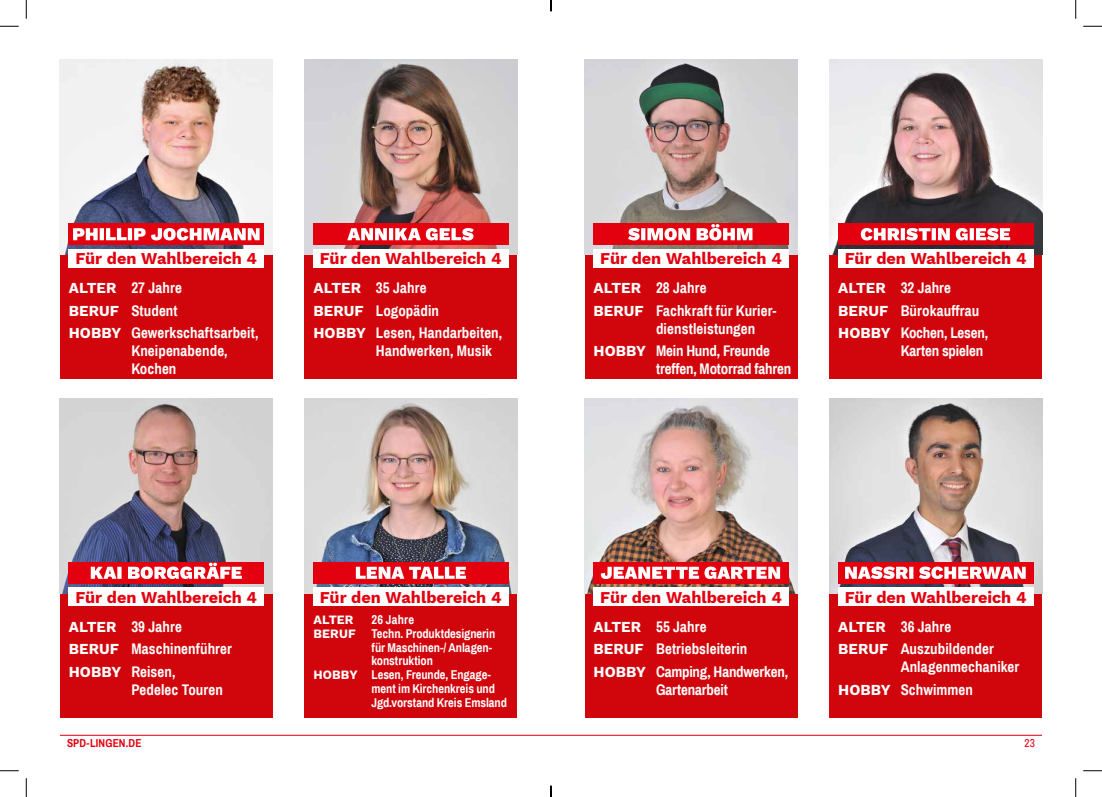
<style>
.page{position:relative;width:1102px;height:797px;background:#fff}
.page>*{position:absolute;margin:0;border:0;box-sizing:border-box;transform-origin:0 0}
.t1{font:700 16.25px "Work Sans";color:#e3000f}
.t2{font:700 15px/22.5px "Archivo Narrow";letter-spacing:.005em;color:#fff}
.t3{font:700 12.5px "Archivo Narrow";letter-spacing:-.005em;color:#fff}
.t4{font:700 12.5px "Work Sans";letter-spacing:.015em;color:#fff}
.t5{font:700 11.25px "Archivo Narrow";letter-spacing:.01em;color:#e3000f}
.t6{font:11.25px "Archivo Narrow";color:#e3000f}
.s1{font-family:"Work Sans"}
</style>
<div class="page">
<div style="left:60px;top:593px;width:213px;height:124px;background:#d1050c"></div>
<div style="left:304px;top:593px;width:213px;height:124px;background:#d1050c"></div>
<div style="left:584px;top:593px;width:213px;height:124px;background:#d1050c"></div>
<div style="left:584px;top:255px;width:213px;height:124px;background:#d1050c"></div>
<div style="left:829px;top:255px;width:212px;height:124px;background:#d1050c"></div>
<div style="left:829px;top:593px;width:212px;height:124px;background:#d1050c"></div>
<div style="left:304px;top:255px;width:213px;height:124px;background:#d1050c"></div>
<hr style="left:60px;top:734px;width:981px;height:1px;background:#e3000f">
<div style="left:60px;top:255px;width:213px;height:124px;background:#d1050c"></div>
<img style="left:60px;top:398px;width:213px;height:195px">
<div style="left:69px;top:562px;width:195px;height:21px;background:#e3000f"></div>
<svg style="left:91px;top:562px;width:151px;height:17px"></svg>
<div style="left:69px;top:587px;width:195px;height:19px;background:#fff"></div>
<img style="left:304px;top:398px;width:213px;height:195px">
<div style="left:313px;top:562px;width:195px;height:21px;background:#e3000f"></div>
<svg style="left:356px;top:566px;width:110px;height:13px"></svg>
<div style="left:313px;top:587px;width:195px;height:19px;background:#fff"></div>
<img style="left:60px;top:60px;width:213px;height:195px">
<div style="left:69px;top:223px;width:195px;height:22px;background:#e3000f"></div>
<svg style="left:73px;top:228px;width:186px;height:12px"></svg>
<div style="left:69px;top:249px;width:195px;height:19px;background:#fff"></div>
<img style="left:304px;top:60px;width:213px;height:195px">
<div style="left:313px;top:223px;width:195px;height:22px;background:#e3000f"></div>
<svg style="left:347px;top:228px;width:126px;height:12px"></svg>
<div style="left:313px;top:249px;width:195px;height:19px;background:#fff"></div>
<img style="left:584px;top:398px;width:213px;height:195px">
<div style="left:593px;top:562px;width:195px;height:21px;background:#e3000f"></div>
<svg style="left:600px;top:566px;width:180px;height:13px"></svg>
<div style="left:593px;top:587px;width:195px;height:19px;background:#fff"></div>
<img style="left:829px;top:398px;width:212px;height:195px">
<div style="left:838px;top:562px;width:195px;height:21px;background:#e3000f"></div>
<svg style="left:845px;top:566px;width:180px;height:13px"></svg>
<div style="left:838px;top:587px;width:195px;height:19px;background:#fff"></div>
<img style="left:584px;top:60px;width:213px;height:195px">
<div style="left:593px;top:223px;width:195px;height:22px;background:#e3000f"></div>
<svg style="left:628px;top:224px;width:124px;height:16px"></svg>
<div style="left:593px;top:249px;width:195px;height:19px;background:#fff"></div>
<img style="left:829px;top:60px;width:212px;height:195px">
<div style="left:838px;top:223px;width:195px;height:22px;background:#e3000f"></div>
<svg style="left:860px;top:228px;width:150px;height:12px"></svg>
<div style="left:838px;top:249px;width:195px;height:19px;background:#fff"></div>
<svg style="left:0;top:25px;width:19px;height:2px"></svg>
<svg style="left:1083px;top:25px;width:18px;height:2px"></svg>
<svg style="left:0;top:770px;width:19px;height:1px"></svg>
<svg style="left:1083px;top:770px;width:18px;height:1px"></svg>
<svg style="left:25px;top:0;width:2px;height:19px"></svg>
<svg style="left:25px;top:778px;width:2px;height:19px"></svg>
<svg style="left:1075px;top:0;width:1px;height:19px"></svg>
<svg style="left:1075px;top:778px;width:1px;height:19px"></svg>
<svg style="left:550px;top:785px;width:1px;height:12px"></svg>
<p class="t1" style="left:75px;top:246px;width:183px">Für den Wahlbereich 4</p>
<p class="t2" style="left:69px;top:276px;width:191px"><span class="s1">ALTER</span> 27 Jahre<br><span class="s1">BERUF</span> Student<br><span class="s1">HOBBY</span> Gewerkschaftsarbeit,</p>
<p class="t2" style="left:131px;top:341px;width:98px;line-height:18px">Kneipenabende,<br>Kochen</p>
<p class="t1" style="left:320px;top:246px;width:183px">Für den Wahlbereich 4</p>
<p class="t2" style="left:313px;top:276px;width:190px"><span class="s1">ALTER</span> 35 Jahre<br><span class="s1">BERUF</span> Logopädin<br><span class="s1">HOBBY</span> Lesen, Handarbeiten,</p>
<p class="t2" style="left:376px;top:339px;width:118px">Handwerken, Musik</p>
<p class="t1" style="left:75px;top:584px;width:183px">Für den Wahlbereich 4</p>
<p class="t2" style="left:69px;top:614px;width:165px"><span class="s1">ALTER</span> 39 Jahre<br><span class="s1">BERUF</span> Maschinenführer<br><span class="s1">HOBBY</span> Reisen,</p>
<p class="t2" style="left:131px;top:677px;width:93px">Pedelec Touren</p>
<p class="t1" style="left:320px;top:584px;width:183px">Für den Wahlbereich 4</p>
<p class="t4" style="left:313px;top:610px;width:42px">ALTER</p>
<p class="t3" style="left:371px;top:611px;width:44px">26 Jahre</p>
<p class="t4" style="left:313px;top:624px;width:44px">BERUF</p>
<p class="t3" style="left:371px;top:624px;width:125px">Techn. Produktdesignerin</p>
<p class="t3" style="left:371px;top:638px;width:122px">für Maschinen-/ Anlagen-</p>
<p class="t3" style="left:371px;top:652px;width:63px">konstruktion</p>
<p class="t3" style="left:313px;top:666px;width:179px"><span class="s1">HOBBY</span> Lesen, Freunde, Engage-</p>
<p class="t3" style="left:371px;top:679px;width:125px">ment im Kirchenkreis und</p>
<p class="t3" style="left:371px;top:693px;width:137px">Jgd.vorstand Kreis Emsland</p>
<p class="t1" style="left:600px;top:246px;width:183px">Für den Wahlbereich 4</p>
<p class="t2" style="left:593px;top:276px;width:184px"><span class="s1">ALTER</span> 28 Jahre<br><span class="s1">BERUF</span> Fachkraft für Kurier-</p>
<p class="t2" style="left:593px;top:316px;width:178px;text-indent:63px">dienstleistungen<br><span class="s1">HOBBY</span> Mein Hund, Freunde</p>
<p class="t2" style="left:656px;top:357px;width:137px">treffen, Motorrad fahren</p>
<p class="t1" style="left:844px;top:246px;width:183px">Für den Wahlbereich 4</p>
<p class="t2" style="left:838px;top:276px;width:152px"><span class="s1">ALTER</span> 32 Jahre<br><span class="s1">BERUF</span> Bürokauffrau<br><span class="s1">HOBBY</span> Kochen, Lesen,</p>
<p class="t2" style="left:900px;top:339px;width:84px">Karten spielen</p>
<p class="t1" style="left:600px;top:584px;width:183px">Für den Wahlbereich 4</p>
<p class="t2" style="left:593px;top:614px;width:196px"><span class="s1">ALTER</span> 55 Jahre<br><span class="s1">BERUF</span> Betriebsleiterin<br><span class="s1">HOBBY</span> Camping, Handwerken,</p>
<p class="t2" style="left:656px;top:677px;width:73px">Gartenarbeit</p>
<p class="t1" style="left:844px;top:584px;width:183px">Für den Wahlbereich 4</p>
<p class="t2" style="left:838px;top:614px;width:157px"><span class="s1">ALTER</span> 36 Jahre<br><span class="s1">BERUF</span> Auszubildender</p>
<p class="t2" style="left:838px;top:655px;width:183px;text-indent:63px">Anlagenmechaniker<br><span class="s1">HOBBY</span> Schwimmen</p>
<p class="t5" style="left:67px;top:735px;width:76px">SPD-LINGEN.DE</p>
<p class="t6" style="left:1024px;top:735px;width:12px">23</p>
</div>
